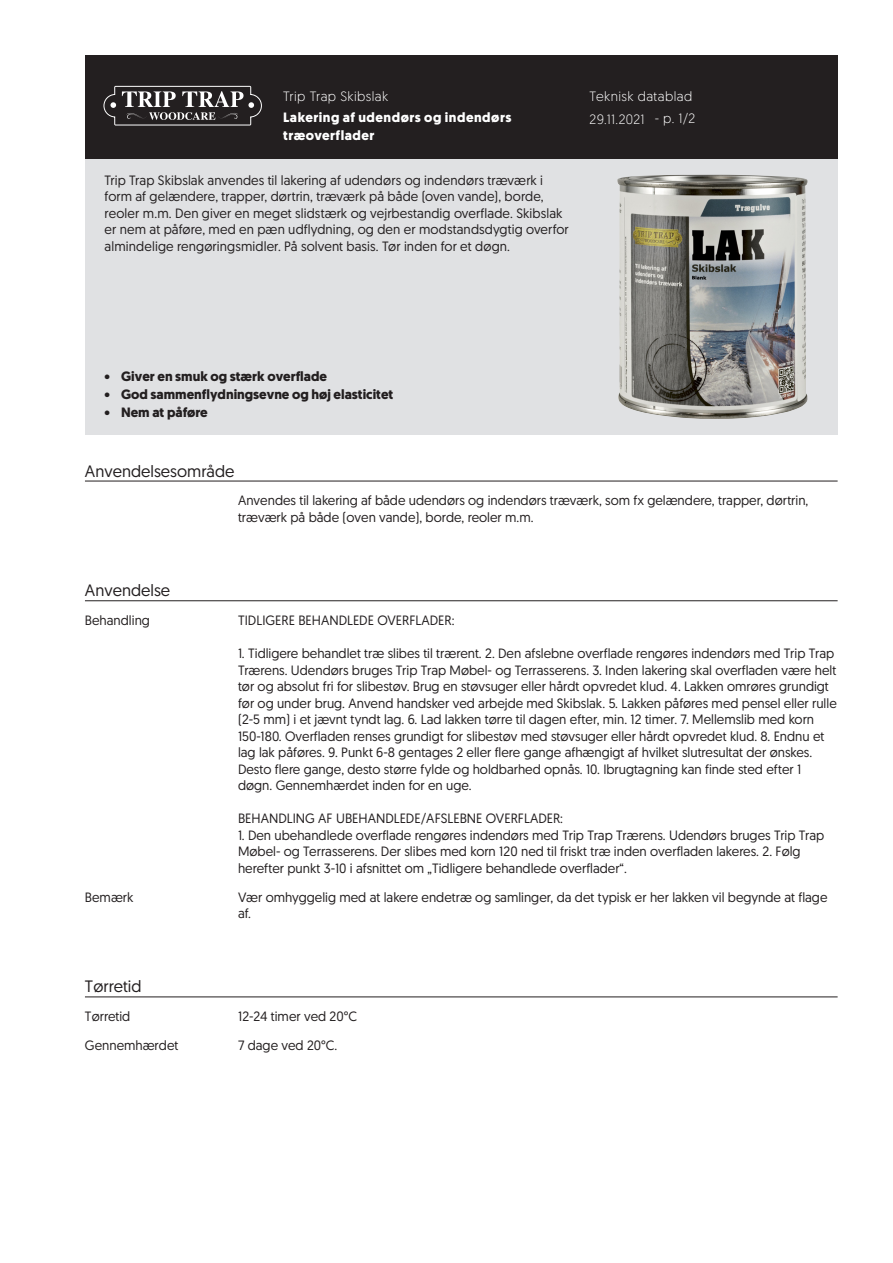
<style>
.page{position:relative;width:893px;height:1263px;background:#fff}
.page>*{position:absolute;margin:0;border:0;box-sizing:border-box;transform-origin:0 0}
.skyBodyHdn{font:16.5px "Geomanist";color:#231f20}
.skyBodyTxt{font:13.5px/16.5px "Geomanist";color:#231f20}
.skyRegularTxtBodytex{font:13.5px/16.5px "Geomanist";letter-spacing:.01em;color:#231f20}
.skyBulletBodytext{font:700 13.5px "Geomanist";color:#231f20}
.skyWhiteHdnBodytext{font:300 13.5px "Geomanist";letter-spacing:.03em;color:#fff}
.skyWhiteBoldHdnBodyt{font:700 13.5px/18px "Geomanist";letter-spacing:.04em;color:#fff}
.skyBodyCap{font:13.5px "Geomanist";color:#231f20}
</style>
<div class="page">
<div style="left:85px;top:159px;width:753px;height:276px;background:#e0e1e3"></div>
<div style="left:85px;top:55px;width:753px;height:104px;background:#231f20"></div>
<hr style="left:85px;top:481px;width:753px;height:1px;background:#231f20">
<hr style="left:85px;top:600px;width:753px;height:1px;background:#231f20">
<hr style="left:85px;top:997px;width:753px;height:1px;background:#231f20">
<img style="left:617px;top:175px;width:191px;height:244px">
<svg style="left:103px;top:86px;width:159px;height:40px"></svg>
<p class="skyWhiteHdnBodytext" style="left:283px;top:87px;width:107px">Trip Trap Skibslak</p>
<p class="skyWhiteBoldHdnBodyt" style="left:283px;top:108px;width:230px">Lakering af udendørs og indendørs træoverflader</p>
<p class="skyRegularTxtBodytex" style="left:105px;top:171px;width:466px">Trip Trap Skibslak anvendes til lakering af udendørs og indendørs træværk i form af gelændere, trapper, dørtrin, træværk på både (oven vande), borde, reoler m.m. Den giver en meget slidstærk og vejrbestandig overflade. Skibslak er nem at påføre, med en pæn udflydning, og den er modstandsdygtig overfor almindelige rengøringsmidler. På solvent basis. Tør inden for et døgn.</p>
<p class="skyWhiteHdnBodytext" style="left:590px;top:87px;width:104px">Teknisk datablad</p>
<p class="skyWhiteHdnBodytext" style="left:655px;top:110px;width:42px">- p. 1/2</p>
<p class="skyWhiteHdnBodytext" style="left:590px;top:110px;width:56px">29.11.2021</p>
<p class="skyBulletBodytext" style="left:105px;top:368px;width:224px">• Giver en smuk og stærk overflade</p>
<p class="skyBulletBodytext" style="left:105px;top:386px;width:290px">• God sammenflydningsevne og høj elasticitet</p>
<p class="skyBulletBodytext" style="left:105px;top:404px;width:105px">• Nem at påføre</p>
<p class="skyBodyHdn" style="left:85px;top:460px;width:151px">Anvendelsesområde</p>
<p class="skyBodyTxt" style="left:238px;top:492px;width:572px">Anvendes til lakering af både udendørs og indendørs træværk, som fx gelændere, trapper, dørtrin, træværk på både (oven vande), borde, reoler m.m.</p>
<p class="skyBodyHdn" style="left:85px;top:580px;width:87px">Anvendelse</p>
<p class="skyBodyCap" style="left:85px;top:612px;width:66px">Behandling</p>
<p class="skyBodyTxt" style="left:238px;top:612px;width:218px">TIDLIGERE BEHANDLEDE OVERFLADER:</p>
<p class="skyBodyTxt" style="left:238px;top:645px;width:600px">1. Tidligere behandlet træ slibes til trærent. 2. Den afslebne overflade rengøres indendørs med Trip Trap Trærens. Udendørs bruges Trip Trap Møbel- og Terrasserens. 3. Inden lakering skal overfladen være helt tør og absolut fri for slibestøv. Brug en støvsuger eller hårdt opvredet klud. 4. Lakken omrøres grundigt før og under brug. Anvend handsker ved arbejde med Skibslak. 5. Lakken påføres med pensel eller rulle (2-5 mm) i et jævnt tyndt lag. 6. Lad lakken tørre til dagen efter, min. 12 timer. 7. Mellemslib med korn 150-180. Overfladen renses grundigt for slibestøv med støvsuger eller hårdt opvredet klud. 8. Endnu et lag lak påføres. 9. Punkt 6-8 gentages 2 eller flere gange afhængigt af hvilket slutresultat der ønskes.<br>Desto flere gange, desto større fylde og holdbarhed opnås. 10. Ibrugtagning kan finde sted efter 1 døgn. Gennemhærdet inden for en uge.</p>
<p class="skyBodyTxt" style="left:238px;top:810px;width:327px">BEHANDLING AF UBEHANDLEDE/AFSLEBNE OVERFLADER:</p>
<p class="skyBodyTxt" style="left:238px;top:826px;width:588px">1. Den ubehandlede overflade rengøres indendørs med Trip Trap Trærens. Udendørs bruges Trip Trap<br>Møbel- og Terrasserens. Der slibes med korn 120 ned til friskt træ inden overfladen lakeres. 2. Følg herefter punkt 3-10 i afsnittet om „Tidligere behandlede overflader“.</p>
<p class="skyBodyCap" style="left:85px;top:888px;width:50px">Bemærk</p>
<p class="skyBodyTxt" style="left:238px;top:888px;width:591px">Vær omhyggelig med at lakere endetræ og samlinger, da det typisk er her lakken vil begynde at flage af.</p>
<p class="skyBodyHdn" style="left:85px;top:976px;width:58px">Tørretid</p>
<p class="skyBodyCap" style="left:85px;top:1008px;width:47px">Tørretid</p>
<p class="skyBodyTxt" style="left:238px;top:1008px;width:121px">12-24 timer ved 20°C</p>
<p class="skyBodyCap" style="left:85px;top:1037px;width:95px">Gennemhærdet</p>
<p class="skyBodyTxt" style="left:238px;top:1037px;width:101px">7 dage ved 20°C.</p>
</div>
